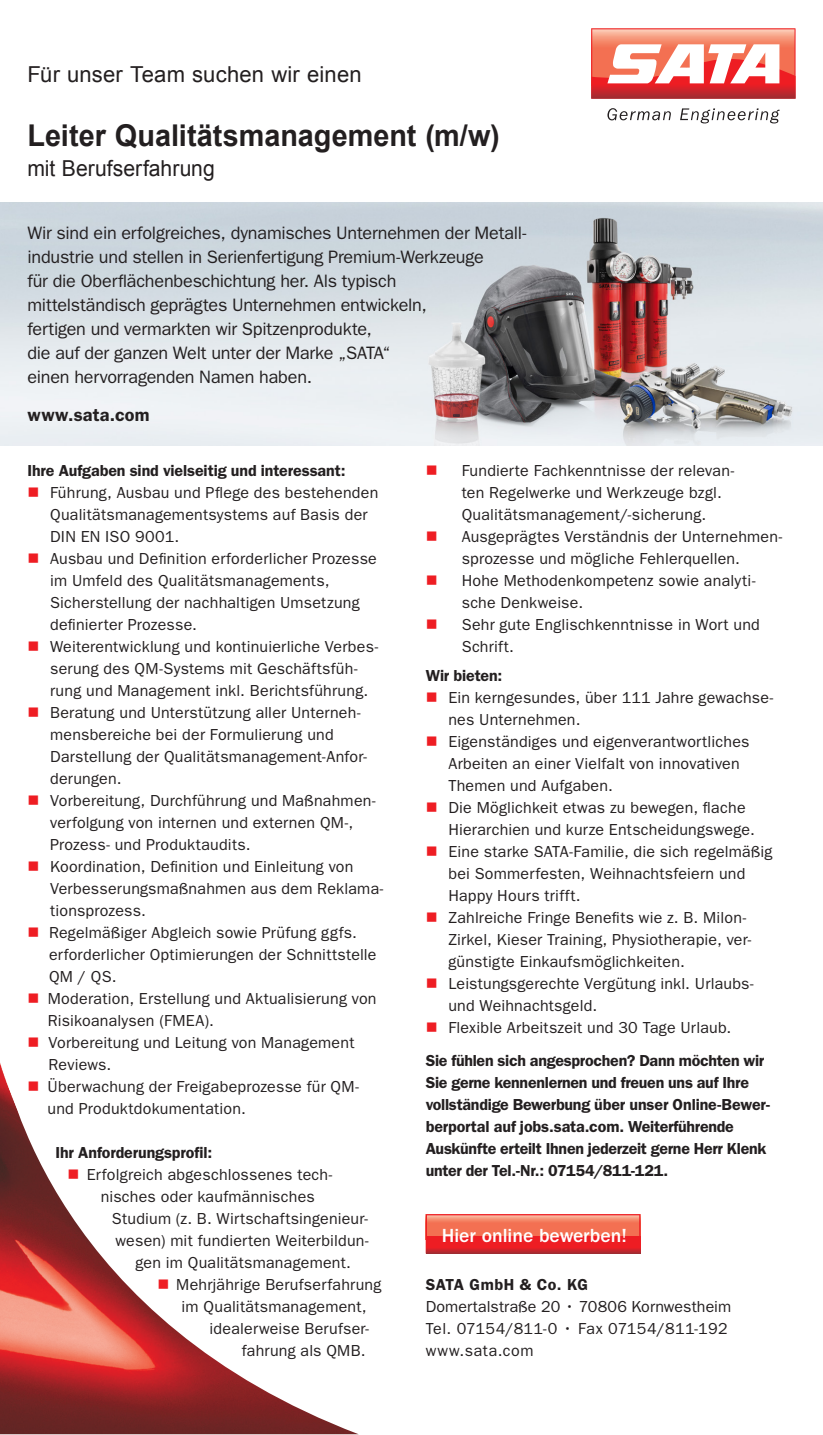
<style>
.page{position:relative;width:823px;height:1435px;background:#fff}
.page>*{position:absolute;margin:0;border:0;box-sizing:border-box;transform-origin:0 0}
.t1{font:700 30px "Arial";color:#231f20;scale:.96 1}
.t2{font:22px "Arial";letter-spacing:.005em;color:#231f20}
.t3{font:22px "Arial";letter-spacing:.005em;color:#231f20;scale:.96 1}
.t4{font:500 19.6px "ITC Franklin Gothic Std";color:#fff}
.t5{font:18px/24px "ITC Franklin Gothic Std";letter-spacing:-.01em;color:#231f20}
.t6{font:600 18px "ITC Franklin Gothic Std";letter-spacing:.01em;color:#231f20}
.Absatzformat_2{font:16px/22px "ITC Franklin Gothic Std";letter-spacing:.015em;color:#231f20}
.Absatzformat_2-2{font:600 16px/22px "ITC Franklin Gothic Std";letter-spacing:-.015em;color:#231f20}
.Absatzformat_2-3{font:600 16px "ITC Franklin Gothic Std";letter-spacing:.03em;color:#231f20}
.Absatzformat_2-4{font:16px "ITC Franklin Gothic Std";letter-spacing:.04em;color:#231f20}
</style>
<div class="page">
<img style="left:0;top:1063px;width:358px;height:371px">
<img style="left:0;top:202px;width:822px;height:244px">
<svg style="left:607px;top:108px;width:63px;height:12px"></svg>
<svg style="left:680px;top:108px;width:99px;height:15px"></svg>
<svg style="left:591px;top:28px;width:204px;height:71px"></svg>
<svg style="left:425px;top:1214px;width:215px;height:39px;background:#f3775c"></svg>
<svg style="left:426px;top:1236px;width:214px;height:17px;background:#e21f25"></svg>
<p class="t2" style="left:27px;top:60px;width:335px">Für unser Team suchen wir einen</p>
<p class="t1" style="left:27px;top:116px;width:493px">Leiter Qualitätsmanagement (m/w)</p>
<p class="t3" style="left:27px;top:154px;width:196px">mit Berufserfahrung</p>
<p class="t5" style="left:27px;top:221px;width:500px">Wir sind ein erfolgreiches, dynamisches Unternehmen der Metall&shy;industrie und stellen in Serienfertigung Premium-Werkzeuge<br>für die Oberflächenbeschichtung her. Als typisch<br>mittelständisch geprägtes Unternehmen entwickeln,<br>fertigen und vermarkten wir Spitzenprodukte,<br>die auf der ganzen Welt unter der Marke „SATA“<br>einen hervorragenden Namen haben.</p>
<p class="t6" style="left:27px;top:404px;width:124px">www.sata.com</p>
<p class="Absatzformat_2-2" style="left:27px;top:459px;width:319px">Ihre Aufgaben sind vielseitig und interessant:</p>
<p class="Absatzformat_2" style="left:50px;top:481px;width:329px">Führung, Ausbau und Pflege des bestehenden<br>Qualitätsmanagementsystems auf Basis der<br>DIN EN ISO 9001.</p>
<p class="Absatzformat_2" style="left:50px;top:547px;width:328px">Ausbau und Definition erforderlicher Prozesse im Umfeld des Qualitätsmanagements, Sicherstellung der nachhaltigen Umsetzung definierter Prozesse.</p>
<p class="Absatzformat_2" style="left:50px;top:635px;width:329px">Weiterentwicklung und kontinuierliche Verbes&shy;serung des QM-Systems mit Geschäftsfüh&shy;rung und Management inkl. Berichtsführung.</p>
<p class="Absatzformat_2" style="left:50px;top:701px;width:318px">Beratung und Unterstützung aller Unterneh&shy;mensbereiche bei der Formulierung und Darstellung der Qualitätsmanagement-Anfor&shy;derungen.</p>
<p class="Absatzformat_2" style="left:50px;top:789px;width:327px">Vorbereitung, Durchführung und Maßnahmen&shy;verfolgung von internen und externen QM-,<br>Prozess- und Produktaudits.</p>
<p class="Absatzformat_2" style="left:50px;top:855px;width:335px">Koordination, Definition und Einleitung von<br>Verbesserungsmaßnahmen aus dem Reklama&shy;tionsprozess.</p>
<p class="Absatzformat_2" style="left:49px;top:921px;width:329px">Regelmäßiger Abgleich sowie Prüfung ggfs. erforderlicher Optimierungen der Schnittstelle<br>QM / QS.</p>
<p class="Absatzformat_2" style="left:48px;top:987px;width:330px">Moderation, Erstellung und Aktualisierung von<br>Risikoanalysen (FMEA).</p>
<p class="Absatzformat_2" style="left:48px;top:1031px;width:307px">Vorbereitung und Leitung von Management<br>Reviews.</p>
<p class="Absatzformat_2" style="left:48px;top:1075px;width:313px">Überwachung der Freigabeprozesse für QM&shy;und Produktdokumentation.</p>
<p class="Absatzformat_2-2" style="left:55px;top:1141px;width:158px">Ihr Anforderungsprofil:</p>
<p class="Absatzformat_2" style="left:87px;top:1163px;width:247px">Erfolgreich abgeschlossenes tech-</p>
<p class="Absatzformat_2" style="left:101px;top:1185px;width:215px">nisches oder kaufmännisches</p>
<p class="Absatzformat_2" style="left:112px;top:1207px;width:257px">Studium (z. B. Wirtschaftsingenieur-</p>
<p class="Absatzformat_2" style="left:115px;top:1229px;width:254px">wesen) mit fundierten Weiterbildun-</p>
<p class="Absatzformat_2" style="left:135px;top:1251px;width:217px">gen im Qualitätsmanagement.</p>
<p class="Absatzformat_2" style="left:176px;top:1273px;width:207px">Mehrjährige Berufserfahrung</p>
<p class="Absatzformat_2" style="left:181px;top:1295px;width:186px">im Qualitätsmanagement,</p>
<p class="Absatzformat_2" style="left:209px;top:1317px;width:161px">idealerweise Berufser-</p>
<p class="Absatzformat_2" style="left:241px;top:1339px;width:125px">fahrung als QMB.</p>
<p class="Absatzformat_2" style="left:461px;top:459px;width:274px">Fundierte Fachkenntnisse der relevan&shy;ten Regelwerke und Werkzeuge bzgl.<br>Qualitätsmanagement/-sicherung.</p>
<p class="Absatzformat_2" style="left:461px;top:525px;width:322px">Ausgeprägtes Verständnis der Unternehmen&shy;sprozesse und mögliche Fehlerquellen.</p>
<p class="Absatzformat_2" style="left:461px;top:569px;width:295px">Hohe Methodenkompetenz sowie analyti&shy;sche Denkweise.</p>
<p class="Absatzformat_2" style="left:461px;top:613px;width:299px">Sehr gute Englischkenntnisse in Wort und<br>Schrift.</p>
<p class="Absatzformat_2-2" style="left:425px;top:664px;width:78px">Wir bieten:</p>
<p class="Absatzformat_2" style="left:448px;top:686px;width:326px">Ein kerngesundes, über 111 Jahre gewachse&shy;nes Unternehmen.</p>
<p class="Absatzformat_2" style="left:448px;top:730px;width:302px">Eigenständiges und eigenverantwortliches<br>Arbeiten an einer Vielfalt von innovativen<br>Themen und Aufgaben.</p>
<p class="Absatzformat_2" style="left:448px;top:796px;width:308px">Die Möglichkeit etwas zu bewegen, flache<br>Hierarchien und kurze Entscheidungswege.</p>
<p class="Absatzformat_2" style="left:448px;top:840px;width:325px">Eine starke SATA-Familie, die sich regelmäßig bei Sommerfesten, Weihnachtsfeiern und<br>Happy Hours trifft.</p>
<p class="Absatzformat_2" style="left:448px;top:906px;width:304px">Zahlreiche Fringe Benefits wie z. B. Milon-<br>Zirkel, Kieser Training, Physiotherapie, ver&shy;günstigte Einkaufsmöglichkeiten.</p>
<p class="Absatzformat_2" style="left:448px;top:972px;width:306px">Leistungsgerechte Vergütung inkl. Urlaubs&shy;und Weihnachtsgeld.</p>
<p class="Absatzformat_2" style="left:448px;top:1016px;width:284px">Flexible Arbeitszeit und 30 Tage Urlaub.</p>
<p class="Absatzformat_2-2" style="left:425px;top:1049px;width:345px">Sie fühlen sich angesprochen? Dann möchten wir Sie gerne kennenlernen und freuen uns auf Ihre vollständige Bewerbung über unser Online-Bewer&shy;berportal auf jobs.sata.com. Weiterführende Auskünfte erteilt Ihnen jederzeit gerne Herr Klenk unter der Tel.-Nr.: 07154/811-121.</p>
<p class="t4" style="left:441px;top:1223px;width:186px">Hier online bewerben!</p>
<p class="Absatzformat_2-3" style="left:425px;top:1274px;width:164px">SATA GmbH &amp; Co. KG</p>
<p class="Absatzformat_2" style="left:425px;top:1295px;width:307px">Domertalstraße 20 • 70806 Kornwestheim</p>
<p class="Absatzformat_2" style="left:425px;top:1317px;width:303px">Tel. 07154/811-0 • Fax 07154/811-192</p>
<p class="Absatzformat_2-4" style="left:425px;top:1340px;width:109px">www.sata.com</p>
</div>
